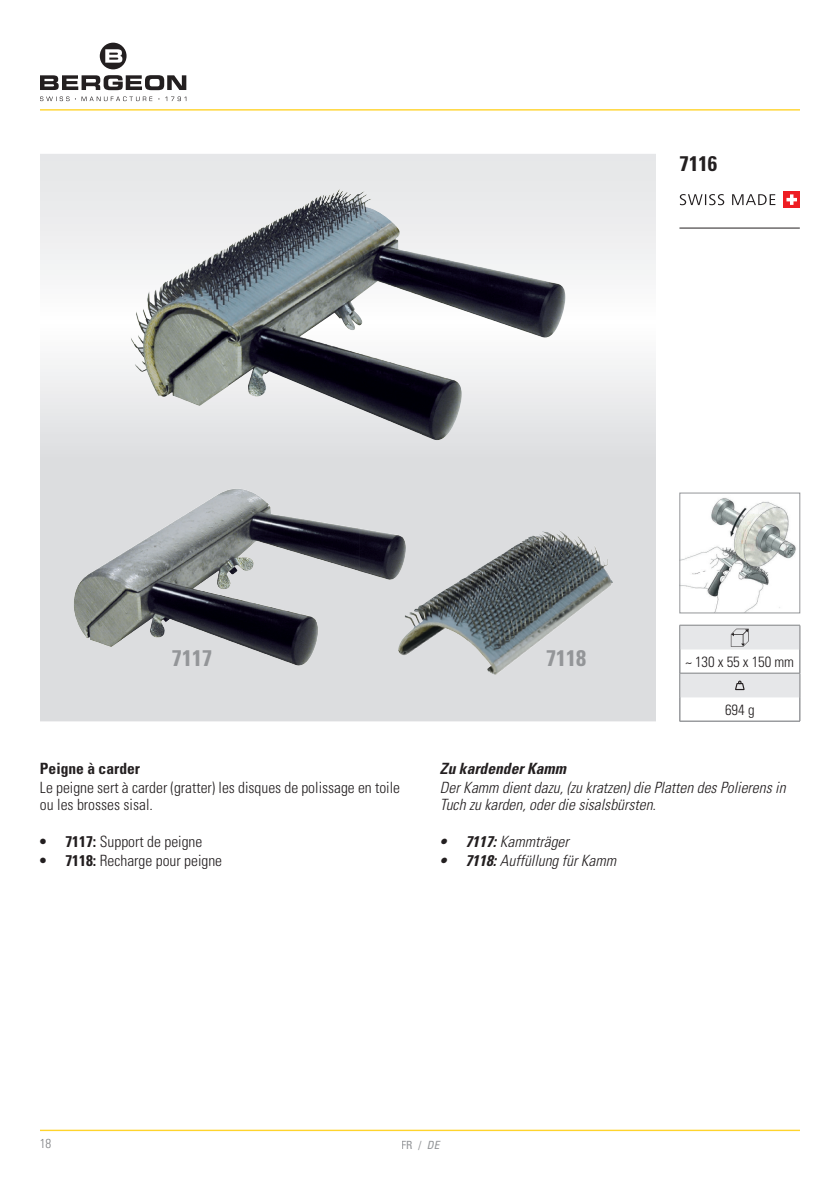
<style>
.page{position:relative;width:840px;height:1191px;background:#fff}
.page>*{position:absolute;margin:0;border:0;box-sizing:border-box;transform-origin:0 0}
.t1{font:700 condensed 22.6px "Univers";color:#939598}
.t2{font:700 condensed 21.2px "Univers";color:#231f20}
.t3{font:italic 300 condensed 15.6px/17px "Univers";color:#231f20}
.t4{font:300 condensed 15.6px/17px "Univers";color:#231f20}
.t5{font:italic 700 condensed 15.6px "Univers";color:#231f20}
.t6{font:700 condensed 15.6px "Univers";color:#231f20}
.t7{font:300 condensed 14.8px "Univers";letter-spacing:-.005em;color:#231f20}
.t8{font:300 condensed 13px "Univers LT Pro";color:#808285}
.t9{font:condensed 11.2px "Univers";color:#939598}
.t10{font:italic condensed 11.2px "Univers";color:#939598}
.s1{font-weight:700}
</style>
<div class="page">
<svg style="left:40px;top:154px;width:615px;height:567px"></svg>
<svg style="left:40px;top:75px;width:146px;height:15px"></svg>
<svg style="left:40px;top:96px;width:146px;height:5px"></svg>
<svg style="left:100px;top:43px;width:26px;height:26px"></svg>
<hr style="left:40px;top:109px;width:759px;height:2px;background:#ffd42c">
<hr style="left:40px;top:1129px;width:759px;height:2px;background:#ffd42c">
<img style="left:398px;top:531px;width:214px;height:143px">
<img style="left:121px;top:488px;width:239px;height:177px">
<img style="left:359px;top:528px;width:46px;height:52px">
<img style="left:74px;top:554px;width:47px;height:93px">
<hr style="left:679px;top:721px;width:120px;height:1px;background:#939598">
<svg style="left:679px;top:625px;width:121px;height:96px"></svg>
<div style="left:783px;top:192px;width:16px;height:16px;background:#ee1d23"></div>
<svg style="left:786px;top:194px;width:10px;height:11px"></svg>
<svg style="left:679px;top:194px;width:96px;height:11px"></svg>
<hr style="left:679px;top:228px;width:120px;height:1px;background:#231f20">
<img style="left:227px;top:189px;width:195px;height:246px">
<img style="left:131px;top:246px;width:97px;height:160px">
<img style="left:422px;top:254px;width:143px;height:83px">
<img style="left:422px;top:371px;width:39px;height:69px">
<img style="left:681px;top:498px;width:115px;height:113px">
<div style="left:679px;top:493px;width:120px;height:120px;border:1px solid #939598"></div>
<h2 class="t2" style="left:679px;top:150px;width:39px">7116</h2>
<h1 class="t1" style="left:172px;top:644px;width:42px">7117</h1>
<h1 class="t1" style="left:545px;top:644px;width:42px">7118</h1>
<p class="t7" style="left:685px;top:653px;width:110px">~ 130 x 55 x 150 mm</p>
<p class="t7" style="left:724px;top:701px;width:31px">694 g</p>
<p class="t6" style="left:40px;top:758px;width:101px">Peigne à carder</p>
<p class="t4" style="left:40px;top:778px;width:361px">Le peigne sert à carder (gratter) les disques de polissage en toile ou les brosses sisal.</p>
<p class="t4" style="left:40px;top:833px;width:164px"><span class="s1">• 7117:</span> Support de peigne</p>
<p class="t4" style="left:40px;top:852px;width:184px"><span class="s1">• 7118:</span> Recharge pour peigne</p>
<p class="t5" style="left:440px;top:758px;width:127px">Zu kardender Kamm</p>
<p class="t3" style="left:440px;top:778px;width:347px">Der Kamm dient dazu, (zu kratzen) die Platten des Polierens in<br>Tuch zu karden, oder die sisalsbürsten.</p>
<p class="t3" style="left:440px;top:833px;width:130px"><span class="s1">• 7117:</span> Kammträger</p>
<p class="t3" style="left:440px;top:852px;width:178px"><span class="s1">• 7118:</span> Auffüllung für Kamm</p>
<p class="t8" style="left:40px;top:1135px;width:13px">18</p>
<p class="t9" style="left:401px;top:1138px;width:13px">FR</p>
<p class="t9" style="left:418px;top:1138px;width:5px">/</p>
<p class="t10" style="left:426px;top:1138px;width:14px">DE</p>
</div>
